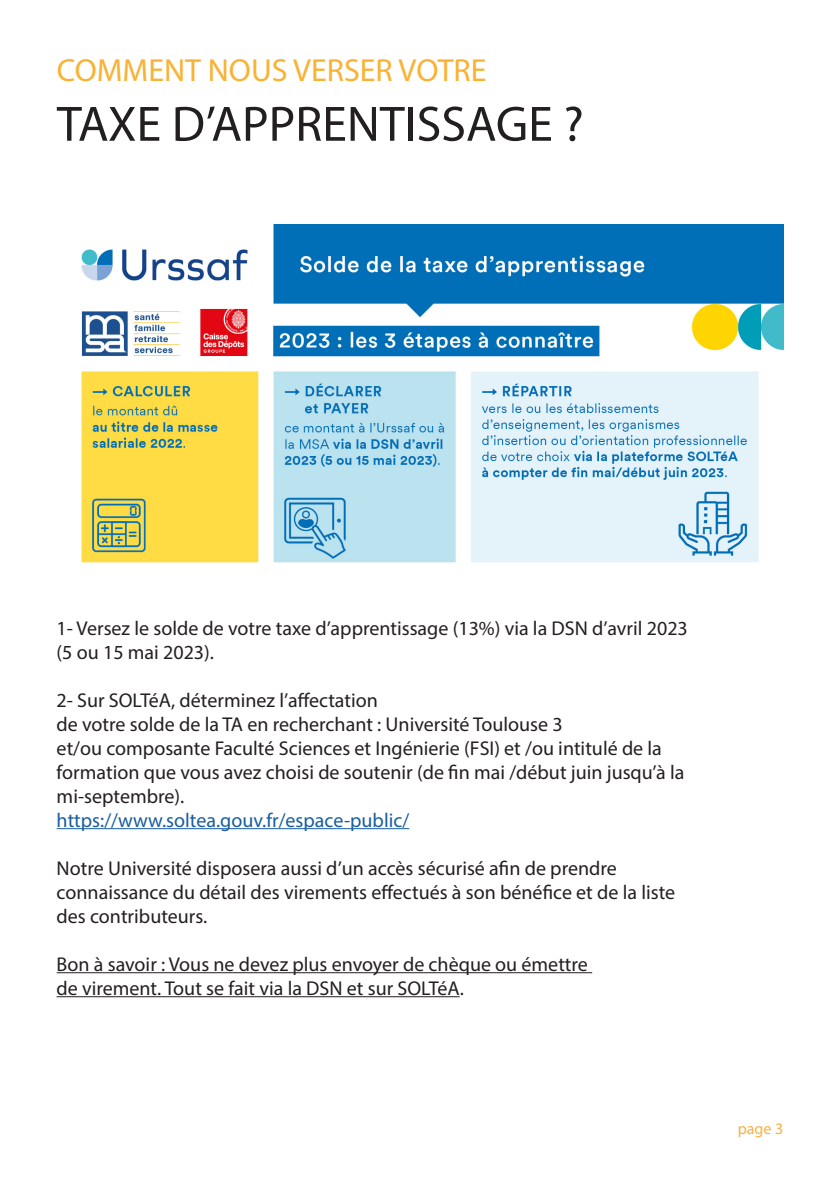
<style>
.page{position:relative;width:840px;height:1191px;background:#fff}
.page>*{position:absolute;margin:0;border:0;box-sizing:border-box;transform-origin:0 0}
.t1{font:50px "Myriad Pro";color:#231f20}
.t2{font:32px "Myriad Pro";color:#f9b233}
.t3{font:20px/24px "Myriad Pro";color:#231f20}
.t4{font:20px "Myriad Pro";color:#175d9e}
.t5{font:16px "Myriad Pro";color:#fbb03f}
</style>
<div class="page">
<hr style="left:57px;top:828px;width:352px;height:1px;background:#175d9e">
<hr style="left:57px;top:972px;width:535px;height:1px;background:#231f20">
<hr style="left:57px;top:996px;width:402px;height:1px;background:#231f20">
<img style="left:81px;top:224px;width:701px;height:339px">
<p class="t2" style="left:57px;top:50px;width:431px">COMMENT NOUS VERSER VOTRE</p>
<p class="t1" style="left:57px;top:93px;width:528px">TAXE D’APPRENTISSAGE ?</p>
<p class="t3" style="left:57px;top:615px;width:632px">1- Versez le solde de votre taxe d’apprentissage (13%) via la DSN d’avril 2023 (5 ou 15 mai 2023).</p>
<p class="t3" style="left:57px;top:687px;width:322px">2- Sur SOLTéA, déterminez l’affectation</p>
<p class="t3" style="left:57px;top:711px;width:507px">de votre solde de la TA en recherchant : Université Toulouse 3</p>
<p class="t3" style="left:57px;top:735px;width:629px">et/ou composante Faculté Sciences et Ingénierie (FSI) et /ou intitulé de la formation que vous avez choisi de soutenir (de fin mai /début juin jusqu’à la mi-septembre).</p>
<p class="t4" style="left:57px;top:807px;width:354px">https://www.soltea.gouv.fr/espace-public/</p>
<p class="t3" style="left:57px;top:855px;width:619px">Notre Université disposera aussi d’un accès sécurisé afin de prendre connaissance du détail des virements effectués à son bénéfice et de la liste des contributeurs.</p>
<p class="t3" style="left:57px;top:951px;width:532px">Bon à savoir : Vous ne devez plus envoyer de chèque ou émettre</p>
<p class="t3" style="left:57px;top:975px;width:408px">de virement. Tout se fait via la DSN et sur SOLTéA.</p>
<p class="t5" style="left:737px;top:1119px;width:47px">page 3</p>
</div>
